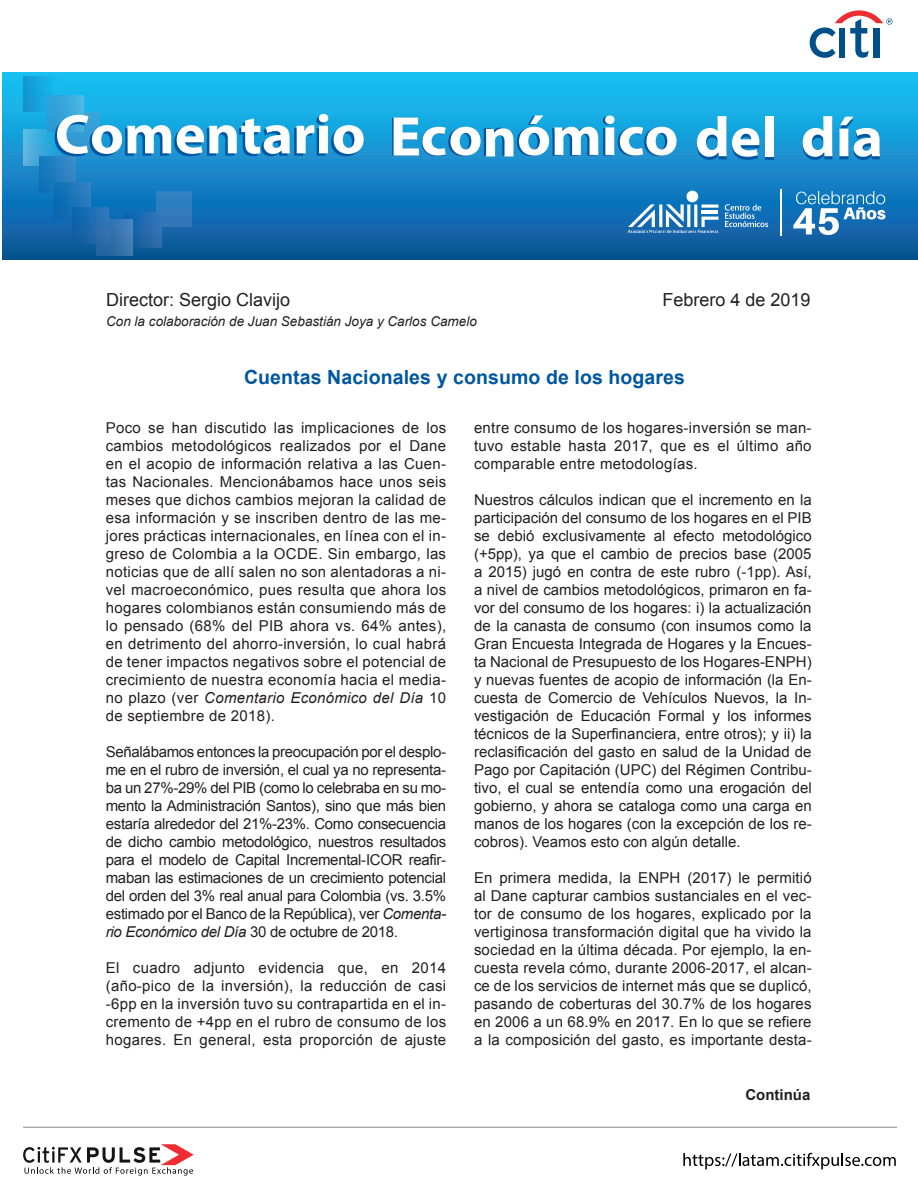
<style>
.page{position:relative;width:918px;height:1188px;background:#fff}
.page>*{position:absolute;margin:0;border:0;box-sizing:border-box;transform-origin:0 0}
.t1{font:700 19.5px "Arial";letter-spacing:.005em;color:#01579f}
.t2{font:18px "Arial";color:#231f20}
.t3{font:15px/18px "Arial";letter-spacing:.015em;color:#231f20;text-align:justify}
.t4{font:700 15px "Arial";color:#231f20}
.t5{font:italic 13.5px "Arial";color:#231f20}
.s1{font-style:italic}
</style>
<div class="page">
<hr style="left:23px;top:1127px;width:874px;height:1px;background:#878c8f">
<svg style="left:23px;top:1144px;width:171px;height:32px"></svg>
<svg style="left:683px;top:1153px;width:213px;height:16px"></svg>
<div style="left:2px;top:72px;width:916px;height:187px;background:linear-gradient(to bottom,#1bc5f9,#0e529b)"></div>
<svg style="left:810px;top:10px;width:83px;height:48px"></svg>
<div style="left:157px;top:191px;width:35px;height:36px;background:#307bbd"></div>
<svg style="left:83px;top:112px;width:17px;height:2px"></svg>
<div style="left:23px;top:76px;width:36px;height:36px;background:linear-gradient(to right,#1494cf,#17bbf0)"></div>
<svg style="left:23px;top:130px;width:36px;height:36px"></svg>
<div style="left:40px;top:157px;width:36px;height:36px;background:linear-gradient(to right,#0e73b9,#3989c7)"></div>
<div style="left:55px;top:182px;width:36px;height:36px;background:linear-gradient(to right,#0769b2,#2f7fc0)"></div>
<div style="left:125px;top:212px;width:36px;height:36px;background:linear-gradient(to right,#0962ab,#3370af)"></div>
<div style="left:97px;top:219px;width:36px;height:36px;background:linear-gradient(to right,#1f61a0,#457eb7)"></div>
<div style="left:47px;top:95px;width:36px;height:36px;background:linear-gradient(to right,#299bd5,#4ab5e4)"></div>
<div style="left:73px;top:208px;width:36px;height:35px;background:linear-gradient(to right,#0b61a8,#3373b4)"></div>
<svg style="left:55px;top:114px;width:309px;height:42px"></svg>
<svg style="left:392px;top:115px;width:285px;height:41px"></svg>
<svg style="left:765px;top:156px;width:9px;height:3px"></svg>
<svg style="left:697px;top:116px;width:62px;height:44px"></svg>
<div style="left:765px;top:116px;width:9px;height:40px;background:#fff"></div>
<svg style="left:803px;top:116px;width:30px;height:44px"></svg>
<svg style="left:839px;top:117px;width:41px;height:43px"></svg>
<svg style="left:793px;top:191px;width:93px;height:44px"></svg>
<hr style="left:781px;top:189px;width:1px;height:47px;background:#fff">
<svg style="left:725px;top:204px;width:43px;height:23px"></svg>
<div style="left:686px;top:191px;width:12px;height:11px;background:#fff;border-radius:50%"></div>
<svg style="left:628px;top:204px;width:91px;height:29px"></svg>
<hr style="left:687px;top:204px;width:3px;height:23px;background:#fff">
<hr style="left:694px;top:204px;width:3px;height:23px;background:#fff">
<p class="t2" style="left:106px;top:288px;width:186px">Director: Sergio Clavijo</p>
<p class="t5" style="left:106px;top:313px;width:372px">Con la colaboración de Juan Sebastián Joya y Carlos Camelo</p>
<p class="t2" style="left:662px;top:288px;width:150px">Febrero 4 de 2019</p>
<h1 class="t1" style="left:244px;top:364px;width:442px">Cuentas Nacionales y consumo de los hogares</h1>
<p class="t3" style="left:106px;top:419px;width:342px">Poco se han discutido las implicaciones de los cambios metodológicos realizados por el Dane en el acopio de información relativa a las Cuen&shy;tas Nacionales. Mencionábamos hace unos seis meses que dichos cambios mejoran la calidad de esa información y se inscriben dentro de las me&shy;jores prácticas internacionales, en línea con el in&shy;greso de Colombia a la OCDE. Sin embargo, las noticias que de allí salen no son alentadoras a ni&shy;vel macroeconómico, pues resulta que ahora los hogares colombianos están consumiendo más de lo pensado (68% del PIB ahora vs. 64% antes), en detrimento del ahorro-inversión, lo cual habrá de tener impactos negativos sobre el potencial de crecimiento de nuestra economía hacia el media&shy;no plazo (ver <span class="s1">Comentario Económico del Día</span> 10 de septiembre de 2018).</p>
<p class="t3" style="left:106px;top:743px;width:342px">Señalábamos entonces la preocupación por el desplo&shy;me en el rubro de inversión, el cual ya no representa&shy;ba un 27%-29% del PIB (como lo celebraba en su mo&shy;mento la Administración Santos), sino que más bien estaría alrededor del 21%-23%. Como consecuencia de dicho cambio metodológico, nuestros resultados para el modelo de Capital Incremental-ICOR reafir&shy;maban las estimaciones de un crecimiento potencial del orden del 3% real anual para Colombia (vs. 3.5% estimado por el Banco de la República), ver <span class="s1">Comenta&shy;rio Económico del Día</span> 30 de octubre de 2018.</p>
<p class="t3" style="left:106px;top:959px;width:342px">El cuadro adjunto evidencia que, en 2014 (año-pico de la inversión), la reducción de casi -6pp en la inversión tuvo su contrapartida en el in&shy;cremento de +4pp en el rubro de consumo de los hogares. En general, esta proporción de ajuste</p>
<p class="t3" style="left:474px;top:419px;width:339px">entre consumo de los hogares-inversión se man&shy;tuvo estable hasta 2017, que es el último año comparable entre metodologías.</p>
<p class="t3" style="left:474px;top:491px;width:339px">Nuestros cálculos indican que el incremento en la participación del consumo de los hogares en el PIB se debió exclusivamente al efecto metodológico (+5pp), ya que el cambio de precios base (2005 a 2015) jugó en contra de este rubro (-1pp). Así, a nivel de cambios metodológicos, primaron en fa&shy;vor del consumo de los hogares: i) la actualización de la canasta de consumo (con insumos como la Gran Encuesta Integrada de Hogares y la Encues&shy;ta Nacional de Presupuesto de los Hogares-ENPH) y nuevas fuentes de acopio de información (la En&shy;cuesta de Comercio de Vehículos Nuevos, la In&shy;vestigación de Educación Formal y los informes técnicos de la Superfinanciera, entre otros); y ii) la reclasificación del gasto en salud de la Unidad de Pago por Capitación (UPC) del Régimen Contribu&shy;tivo, el cual se entendía como una erogación del gobierno, y ahora se cataloga como una carga en manos de los hogares (con la excepción de los re&shy;cobros). Veamos esto con algún detalle.</p>
<p class="t3" style="left:474px;top:869px;width:339px">En primera medida, la ENPH (2017) le permitió al Dane capturar cambios sustanciales en el vec&shy;tor de consumo de los hogares, explicado por la vertiginosa transformación digital que ha vivido la sociedad en la última década. Por ejemplo, la en&shy;cuesta revela cómo, durante 2006-2017, el alcan&shy;ce de los servicios de internet más que se duplicó, pasando de coberturas del 30.7% de los hogares en 2006 a un 68.9% en 2017. En lo que se refiere a la composición del gasto, es importante desta-</p>
<p class="t4" style="left:745px;top:1085px;width:66px">Continúa</p>
</div>
